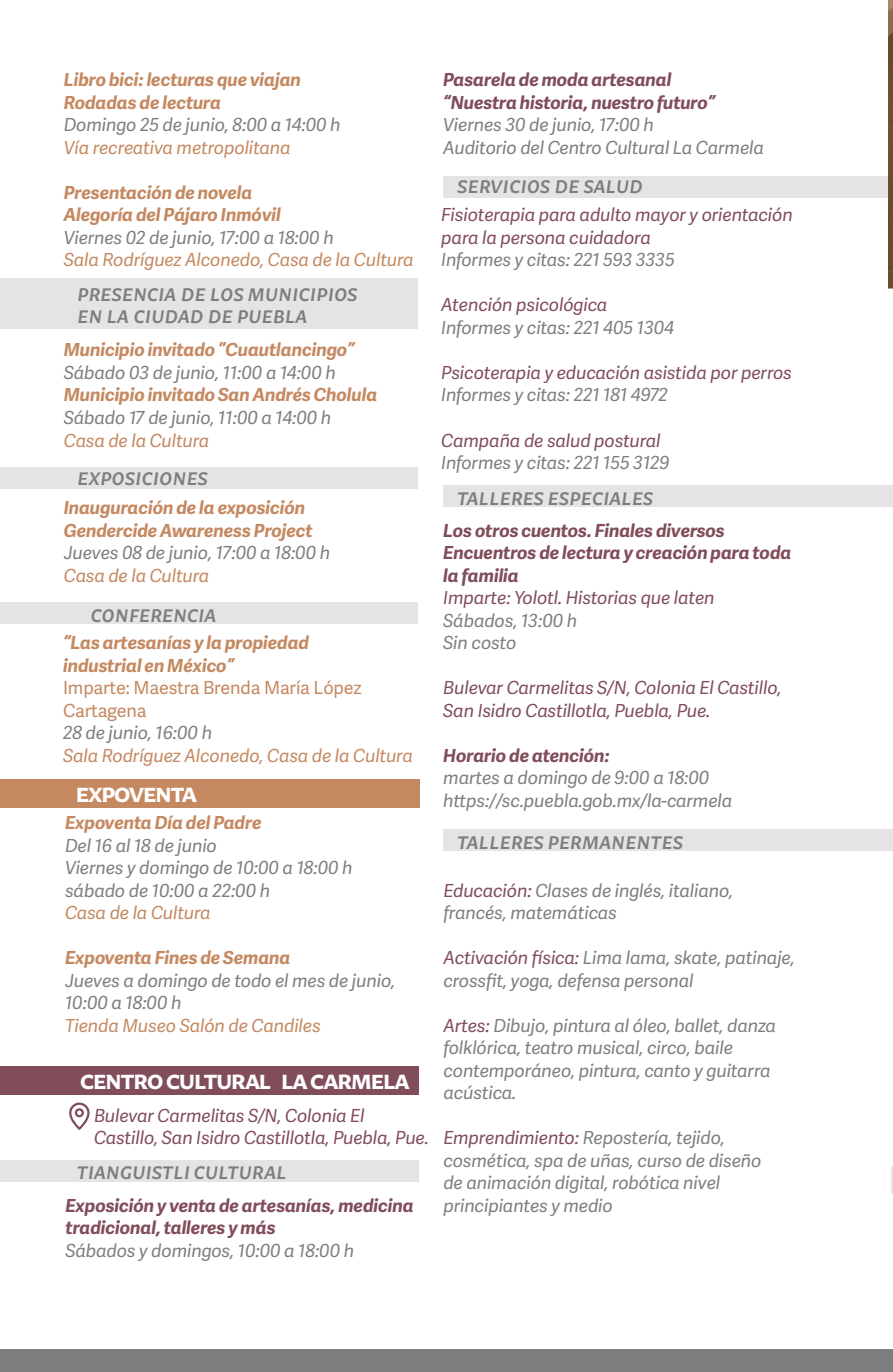
<style>
.page{position:relative;width:893px;height:1372px;background:#fff}
.page>*{position:absolute;margin:0;border:0;box-sizing:border-box;transform-origin:0 0}
.TITULOS_1{font:900 20.25px "Heroica";letter-spacing:-.05em;color:#fff}
.SUBS_T2{font:italic 18px/22.5px "Adelle Sans";letter-spacing:-.01em;color:#7e7d7f}
.SUBS_T2-2{font:italic 18px/22.5px "Adelle Sans";letter-spacing:-.01em;color:#814d5a}
.SUBS_T2-3{font:italic 700 18px/22.5px "Adelle Sans";letter-spacing:-.01em;color:#814d5a}
.SUBS_T2-4{font:italic 700 18px "Adelle Sans";letter-spacing:-.01em;color:#c58961}
.SUBS_T2-5{font:italic 700 18px "Heroica";color:#7e7d7f}
.SUBS_T2-6{font:18px/22.5px "Adelle Sans";letter-spacing:-.01em;color:#c58961}
.SUBS_T2-7{font:italic 18px "Adelle Sans";letter-spacing:-.01em;color:#c58961}
.s1{font-weight:700;font-style:italic}
.s2{font-style:italic;color:#7e7d7f}
.s3{font-style:italic}
.s4{font-weight:700;color:#c58961}
.s5{color:#c58961}
.s6{font-weight:400;color:#7e7d7f}
.s7{font-weight:700;color:#814d5a}
.s8{color:#7e7d7f}
.s9{color:#814d5a}
.s10{font-weight:400}
</style>
<div class="page">
<div style="left:0;top:1349px;width:893px;height:22px;background:#7e7d7f"></div>
<div style="left:0;top:1066px;width:419px;height:28px;background:#814d5a"></div>
<div style="left:0;top:779px;width:419px;height:29px;background:#c58961"></div>
<svg style="left:69px;top:1102px;width:21px;height:27px"></svg>
<hr style="left:892px;top:301px;width:1px;height:45px;background:#c58961">
<svg style="left:892px;top:1166px;width:1px;height:28px"></svg>
<div style="left:0;top:278px;width:417px;height:51px;background:#e6e3e4"></div>
<div style="left:0;top:467px;width:417px;height:22px;background:#e6e3e4"></div>
<div style="left:0;top:602px;width:417px;height:21px;background:#e6e3e4"></div>
<div style="left:0;top:1159px;width:419px;height:22px;background:#e6e3e4"></div>
<div style="left:444px;top:176px;width:449px;height:21px;background:#e6e3e4"></div>
<div style="left:444px;top:485px;width:449px;height:22px;background:#e6e3e4"></div>
<div style="left:444px;top:829px;width:449px;height:21px;background:#e6e3e4"></div>
<img style="left:888px;top:0;width:5px;height:289px">
<p class="SUBS_T2-4" style="left:64px;top:67px;width:239px">Libro bici: lecturas que viajan</p>
<p class="SUBS_T2-4" style="left:64px;top:90px;width:159px">Rodadas de lectura</p>
<p class="SUBS_T2" style="left:64px;top:113px;width:278px">Domingo 25 de junio, 8:00 a 14:00 h</p>
<p class="SUBS_T2-7" style="left:64px;top:134px;width:228px">Vía recreativa metropolitana</p>
<p class="SUBS_T2-4" style="left:64px;top:180px;width:190px">Presentación de novela</p>
<p class="SUBS_T2-4" style="left:64px;top:202px;width:219px">Alegoría del Pájaro Inmóvil</p>
<p class="SUBS_T2" style="left:64px;top:225px;width:271px">Viernes 02 de junio, 17:00 a 18:00 h</p>
<p class="SUBS_T2-7" style="left:64px;top:247px;width:351px">Sala Rodríguez Alconedo, Casa de la Cultura</p>
<p class="SUBS_T2-5" style="left:77px;top:283px;width:282px">PRESENCIA DE LOS MUNICIPIOS</p>
<p class="SUBS_T2-5" style="left:77px;top:305px;width:232px">EN LA CIUDAD DE PUEBLA</p>
<p class="SUBS_T2-4" style="left:64px;top:337px;width:293px">Municipio invitado ”Cuautlancingo”</p>
<p class="SUBS_T2" style="left:64px;top:360px;width:274px">Sábado 03 de junio, 11:00 a 14:00 h</p>
<p class="SUBS_T2-4" style="left:64px;top:382px;width:315px">Municipio invitado San Andrés Cholula</p>
<p class="SUBS_T2" style="left:64px;top:405px;width:269px">Sábado 17 de junio, 11:00 a 14:00 h</p>
<p class="SUBS_T2-7" style="left:64px;top:427px;width:147px">Casa de la Cultura</p>
<p class="SUBS_T2-5" style="left:77px;top:467px;width:132px">EXPOSICIONES</p>
<p class="SUBS_T2-4" style="left:64px;top:495px;width:243px">Inauguración de la exposición</p>
<p class="SUBS_T2-4" style="left:64px;top:517px;width:251px">Gendercide Awareness Project</p>
<p class="SUBS_T2" style="left:64px;top:540px;width:268px">Jueves 08 de junio, 17:00 a 18:00 h</p>
<p class="SUBS_T2-7" style="left:64px;top:562px;width:147px">Casa de la Cultura</p>
<p class="SUBS_T2-5" style="left:90px;top:604px;width:128px">CONFERENCIA</p>
<p class="SUBS_T2-4" style="left:63px;top:630px;width:248px">“Las artesanías y la propiedad</p>
<p class="SUBS_T2-6" style="left:63px;top:653px;width:351px"><span class="s1">industrial en México”<br></span>Imparte: Maestra Brenda María López<br>Cartagena<br><span class="s2">28 de junio, 16:00 h<br></span><span class="s3">Sala Rodríguez Alconedo, Casa de la Cultura</span></p>
<p class="TITULOS_1" style="left:76px;top:781px;width:123px">EXPOVENTA</p>
<p class="SUBS_T2" style="left:65px;top:810px;width:289px"><span class="s4">Expoventa Día del Padre<br></span>Del 16 al 18 de junio<br>Viernes y domingo de 10:00 a 18:00 h</p>
<p class="SUBS_T2" style="left:65px;top:878px;width:207px">sábado de 10:00 a 22:00 h<br><span class="s5">Casa de la Cultura</span></p>
<p class="SUBS_T2" style="left:65px;top:945px;width:332px"><span class="s4">Expoventa Fines de Semana<br></span>Jueves a domingo de todo el mes de junio,<br>10:00 a 18:00 h<br><span class="s5">Tienda Museo Salón de Candiles</span></p>
<p class="TITULOS_1" style="left:80px;top:1068px;width:331px">CENTRO CULTURAL LA CARMELA</p>
<p class="SUBS_T2-2" style="left:94px;top:1103px;width:336px">Bulevar Carmelitas S/N, Colonia El<br>Castillo, San Isidro Castillotla, Puebla, Pue.</p>
<p class="SUBS_T2-5" style="left:76px;top:1161px;width:212px">TIANGUISTLI CULTURAL</p>
<p class="SUBS_T2-3" style="left:65px;top:1193px;width:350px">Exposición y venta de artesanías, medicina tradicional, talleres y más<br><span class="s6">Sábados y domingos, 10:00 a 18:00 h</span></p>
<p class="SUBS_T2-3" style="left:443px;top:68px;width:230px">Pasarela de moda artesanal</p>
<p class="SUBS_T2" style="left:443px;top:90px;width:322px"><span class="s7">“Nuestra historia, nuestro futuro”<br></span>Viernes 30 de junio, 17:00 h<br>Auditorio del Centro Cultural La Carmela</p>
<p class="SUBS_T2-5" style="left:456px;top:175px;width:187px">SERVICIOS DE SALUD</p>
<p class="SUBS_T2-2" style="left:441px;top:203px;width:353px">Fisioterapia para adulto mayor y orientación para la persona cuidadora<br><span class="s8">Informes y citas: 221 593 3335</span></p>
<p class="SUBS_T2" style="left:441px;top:293px;width:234px"><span class="s9">Atención psicológica<br></span>Informes y citas: 221 405 1304</p>
<p class="SUBS_T2-2" style="left:441px;top:360px;width:352px">Psicoterapia y educación asistida por perros<br><span class="s8">Informes y citas: 221 181 4972</span></p>
<p class="SUBS_T2" style="left:441px;top:428px;width:230px"><span class="s9">Campaña de salud postural<br></span>Informes y citas: 221 155 3129</p>
<p class="SUBS_T2-5" style="left:456px;top:487px;width:198px">TALLERES ESPECIALES</p>
<p class="SUBS_T2-3" style="left:443px;top:518px;width:350px">Los otros cuentos. Finales diversos<br>Encuentros de lectura y creación para toda la familia<br><span class="s10">Imparte: Yolotl. Historias que laten<br></span><span class="s6">Sábados, 13:00 h<br>Sin costo</span></p>
<p class="SUBS_T2-2" style="left:443px;top:675px;width:340px">Bulevar Carmelitas S/N, Colonia El Castillo,<br>San Isidro Castillotla, Puebla, Pue.</p>
<p class="SUBS_T2-3" style="left:443px;top:743px;width:168px">Horario de atención:</p>
<p class="SUBS_T2" style="left:443px;top:765px;width:291px">martes a domingo de 9:00 a 18:00 https://sc.puebla.gob.mx/la-carmela</p>
<p class="SUBS_T2-5" style="left:456px;top:830px;width:228px">TALLERES PERMANENTES</p>
<p class="SUBS_T2" style="left:443px;top:878px;width:292px"><span class="s9">Educación:</span> Clases de inglés, italiano, francés, matemáticas</p>
<p class="SUBS_T2" style="left:443px;top:945px;width:353px"><span class="s9">Activación física:</span> Lima lama, skate, patinaje, crossfit, yoga, defensa personal</p>
<p class="SUBS_T2" style="left:443px;top:1013px;width:334px"><span class="s9">Artes:</span> Dibujo, pintura al óleo, ballet, danza folklórica, teatro musical, circo, baile contemporáneo, pintura, canto y guitarra acústica.</p>
<p class="SUBS_T2" style="left:443px;top:1125px;width:320px"><span class="s9">Emprendimiento:</span> Repostería, tejido, cosmética, spa de uñas, curso de diseño de animación digital, robótica nivel principiantes y medio</p>
</div>
